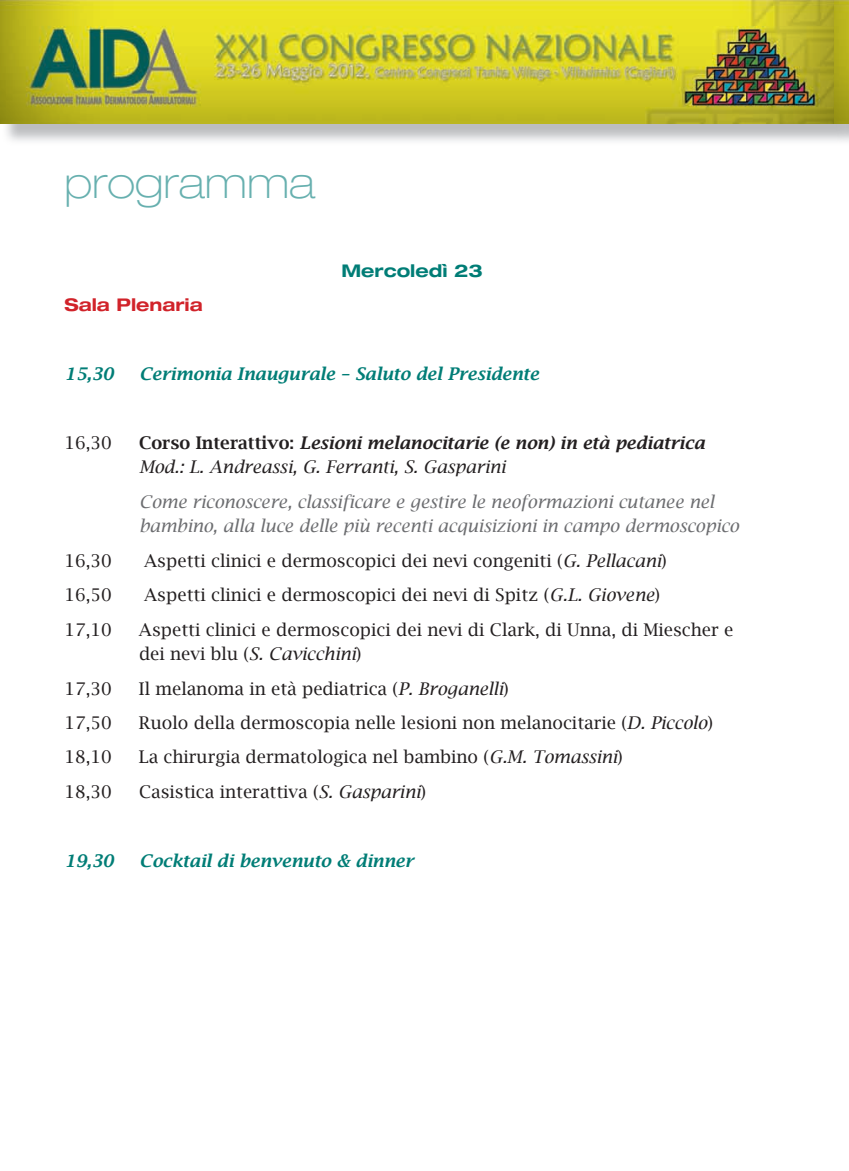
<style>
.page{position:relative;width:849px;height:1171px;background:#fff}
.page>*{position:absolute;margin:0;border:0;box-sizing:border-box;transform-origin:0 0}
.t1{font:100 expanded 43.75px "Helvetica Neue";color:#67b0af}
.t2{font:17.5px/24.5px "Lucida Bright";color:#231f20}
.t3{font:italic 17.5px/24.5px "Lucida Bright";color:#6c6d70}
.t4{font:italic 600 17.5px/24.5px "Lucida Bright";color:#231f20}
.t5{font:italic 600 17.5px "Lucida Bright";color:#007d76}
.t6{font:700 expanded 17.5px "Helvetica Neue";color:#d1232a}
.t7{font:700 expanded 17.5px "Helvetica Neue";color:#007d76}
.s1{font-style:normal}
.s2{font-weight:400}
.s3{font-style:italic}
</style>
<div class="page">
<img style="left:3px;top:123px;width:833px;height:18px">
<img style="left:0;top:0;width:848px;height:123px">
<img style="left:836px;top:3px;width:12px;height:139px">
<h1 class="t1" style="left:64px;top:167px;width:252px">programma</h1>
<p class="t6" style="left:64px;top:298px;width:140px">Sala Plenaria</p>
<p class="t7" style="left:341px;top:264px;width:142px">Mercoledì 23</p>
<p class="t5" style="left:64px;top:363px;width:51px">15,30</p>
<p class="t5" style="left:139px;top:363px;width:401px">Cerimonia Inaugurale – Saluto del Presidente</p>
<p class="t2" style="left:64px;top:430px;width:49px">16,30</p>
<p class="t4" style="left:139px;top:430px;width:567px"><span class="s1">Corso Interattivo:</span> Lesioni melanocitarie (e non) in età pediatrica<br><span class="s2">Mod.: L. Andreassi, G. Ferranti, S. Gasparini</span></p>
<p class="t3" style="left:139px;top:489px;width:601px">Come riconoscere, classificare e gestire le neoformazioni cutanee nel bambino, alla luce delle più recenti acquisizioni in campo dermoscopico</p>
<p class="t2" style="left:64px;top:548px;width:49px">16,30</p>
<p class="t2" style="left:144px;top:548px;width:523px">Aspetti clinici e dermoscopici dei nevi congeniti (<span class="s3">G. Pellacani</span>)</p>
<p class="t2" style="left:64px;top:582px;width:49px">16,50</p>
<p class="t2" style="left:144px;top:582px;width:517px">Aspetti clinici e dermoscopici dei nevi di Spitz (<span class="s3">G.L. Giovene</span>)</p>
<p class="t2" style="left:64px;top:617px;width:49px">17,10</p>
<p class="t2" style="left:139px;top:617px;width:596px">Aspetti clinici e dermoscopici dei nevi di Clark, di Unna, di Miescher e dei nevi blu (<span class="s3">S. Cavicchini</span>)</p>
<p class="t2" style="left:64px;top:676px;width:49px">17,30</p>
<p class="t2" style="left:139px;top:676px;width:371px">Il melanoma in età pediatrica (<span class="s3">P. Broganelli</span>)</p>
<p class="t2" style="left:64px;top:710px;width:49px">17,50</p>
<p class="t2" style="left:139px;top:710px;width:575px">Ruolo della dermoscopia nelle lesioni non melanocitarie (<span class="s3">D. Piccolo</span>)</p>
<p class="t2" style="left:64px;top:744px;width:49px">18,10</p>
<p class="t2" style="left:139px;top:744px;width:485px">La chirurgia dermatologica nel bambino (<span class="s3">G.M. Tomassini</span>)</p>
<p class="t2" style="left:65px;top:779px;width:49px">18,30</p>
<p class="t2" style="left:139px;top:779px;width:288px">Casistica interattiva (<span class="s3">S. Gasparini</span>)</p>
<p class="t5" style="left:65px;top:850px;width:51px">19,30</p>
<p class="t5" style="left:139px;top:850px;width:276px">Cocktail di benvenuto &amp; dinner</p>
</div>
